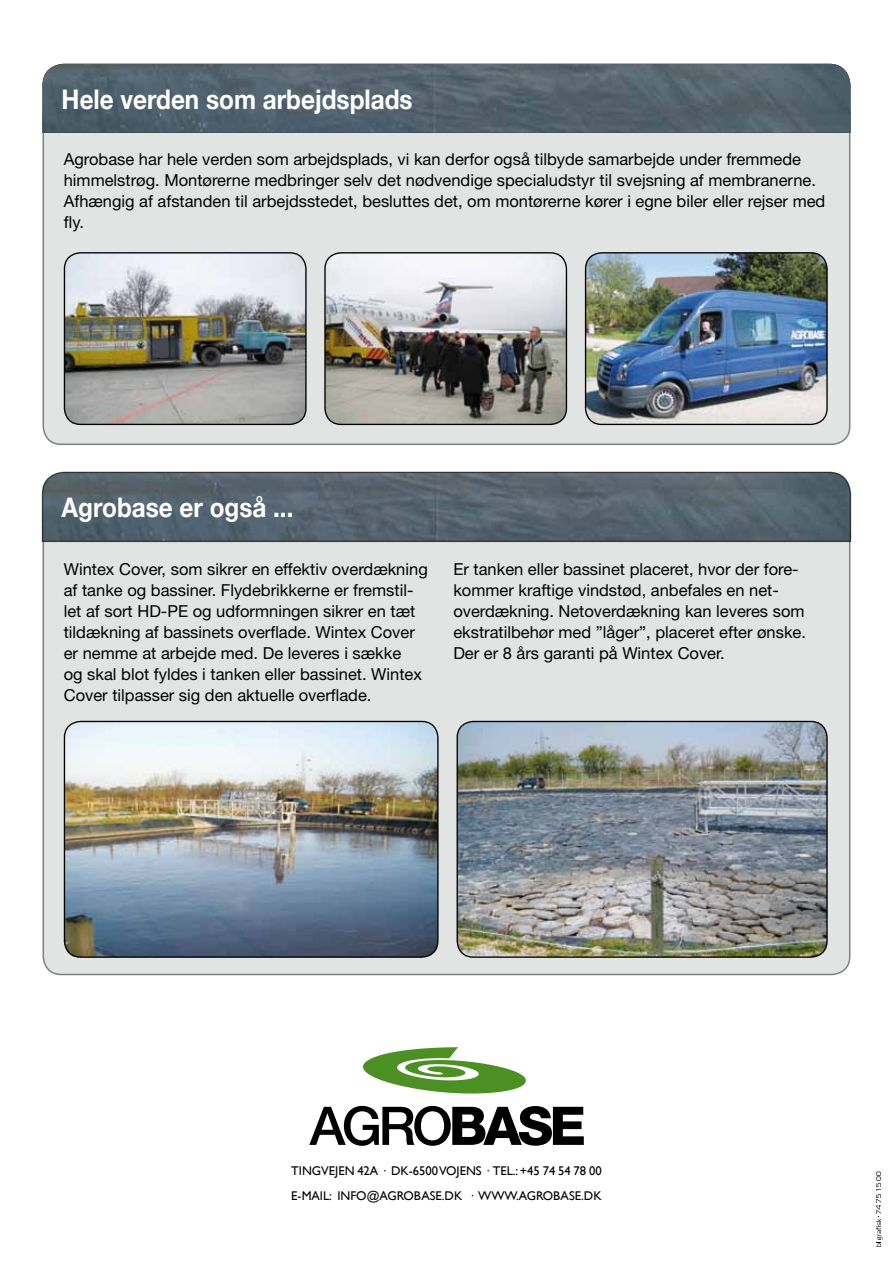
<style>
.page{position:relative;width:893px;height:1263px;background:#fff}
.page>*{position:absolute;margin:0;border:0;box-sizing:border-box;transform-origin:0 0}
.t1{font:700 27px "Helvetica Neue";color:#fff;scale:.9 1}
.t2{font:16.5px/21px "Helvetica Neue";color:#000}
.t3{font:12.6px/25.2px "Gill Sans";color:#000}
</style>
<div class="page">
<div style="left:43px;top:506px;width:807px;height:468px;background:#e2e3e3;border-radius:18px"></div>
<svg style="left:41px;top:471px;width:811px;height:72px;background:#596670"></svg>
<svg style="left:363px;top:1047px;width:163px;height:46px"></svg>
<svg style="left:309px;top:1106px;width:275px;height:40px"></svg>
<svg style="left:876px;top:1171px;width:6px;height:76px"></svg>
<div style="left:43px;top:97px;width:807px;height:347px;background:#e2e3e3;border-radius:18px"></div>
<img style="left:43px;top:64px;width:807px;height:69px">
<img style="left:326px;top:253px;width:240px;height:171px">
<div style="left:324px;top:252px;width:243px;height:173px;border:1px solid #000;border-radius:16px"></div>
<img style="left:64px;top:254px;width:241px;height:170px">
<div style="left:64px;top:252px;width:243px;height:173px;border:1px solid #000;border-radius:16px"></div>
<img style="left:64px;top:721px;width:373px;height:236px">
<div style="left:64px;top:721px;width:375px;height:237px;border:1px solid #000;border-radius:16px"></div>
<img style="left:457px;top:721px;width:369px;height:236px">
<div style="left:457px;top:721px;width:371px;height:237px;border:1px solid #000;border-radius:16px"></div>
<img style="left:586px;top:254px;width:241px;height:170px">
<div style="left:585px;top:252px;width:243px;height:173px;border:1px solid #000;border-radius:16px"></div>
<h1 class="t1" style="left:62px;top:83px;width:391px">Hele verden som arbejdsplads</h1>
<p class="t2" style="left:64px;top:148px;width:763px">Agrobase har hele verden som arbejdsplads, vi kan derfor også tilbyde samarbejde under fremmede himmelstrøg. Montørerne medbringer selv det nødvendige specialudstyr til svejsning af membranerne.<br>Afhængig af afstanden til arbejdsstedet, besluttes det, om montørerne kører i egne biler eller rejser med fly.</p>
<h1 class="t1" style="left:62px;top:491px;width:259px">Agrobase er også ...</h1>
<p class="t2" style="left:64px;top:559px;width:365px">Wintex Cover, som sikrer en effektiv overdækning af tanke og bassiner. Flydebrikkerne er fremstil&shy;let af sort HD-PE og udformningen sikrer en tæt tildækning af bassinets overflade. Wintex Cover er nemme at arbejde med. De leveres i sække<br>og skal blot fyldes i tanken eller bassinet. Wintex Cover tilpasser sig den aktuelle overflade.</p>
<p class="t2" style="left:453px;top:559px;width:354px">Er tanken eller bassinet placeret, hvor der fore&shy;kommer kraftige vindstød, anbefales en net&shy;overdækning. Netoverdækning kan leveres som ekstratilbehør med ”låger”, placeret efter ønske.<br>Der er 8 års garanti på Wintex Cover.</p>
<p class="t3" style="left:291px;top:1157px;width:312px">TINGVEJEN 42A · DK-6500 VOJENS · TEL.: +45 74 54 78 00<br>E-MAIL: INFO@AGROBASE.DK · WWW.AGROBASE.DK</p>
</div>
